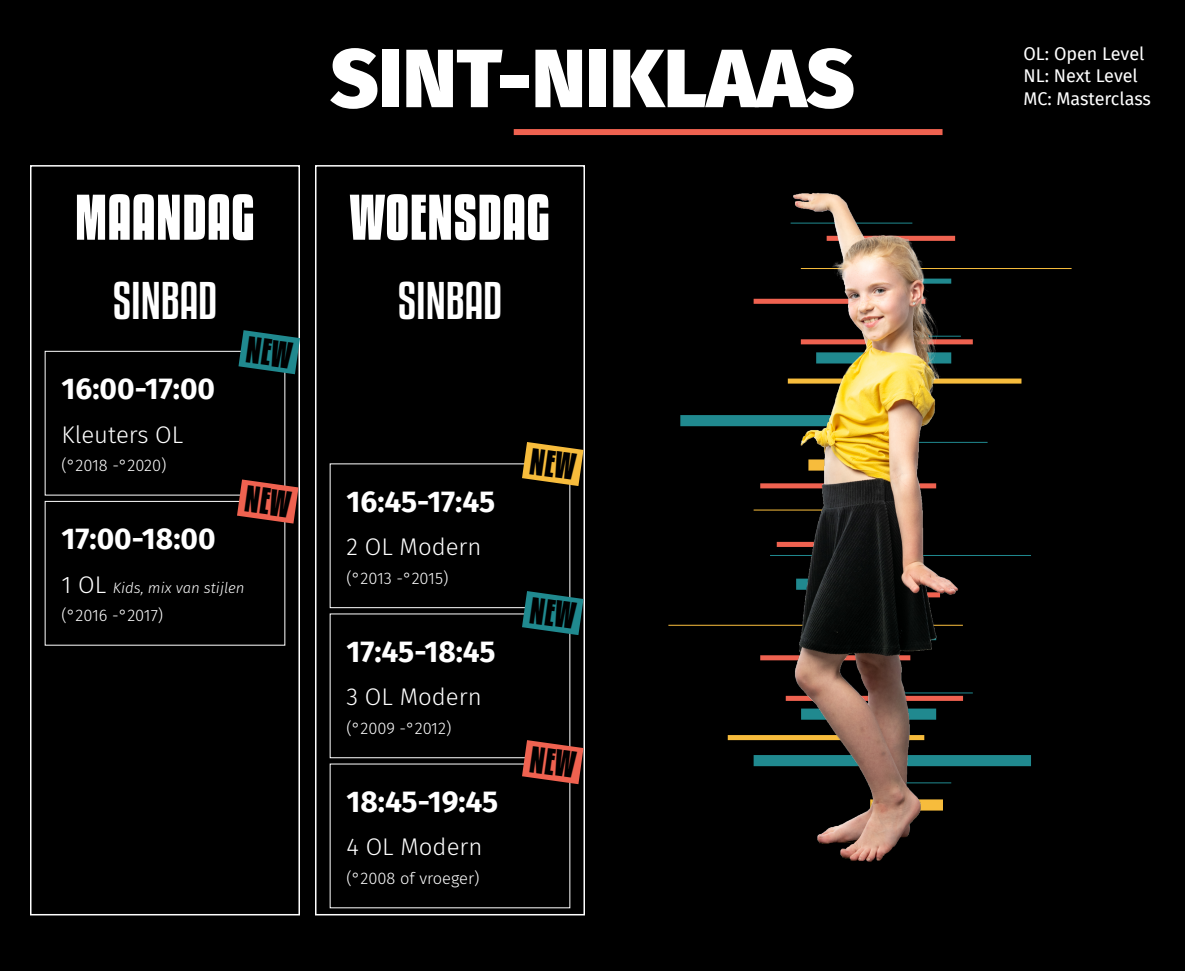
<style>
.page{position:relative;width:1185px;height:971px;background:#fff}
.page>*{position:absolute;margin:0;border:0;box-sizing:border-box;transform-origin:0 0}
.t1{font:900 82.5px "Fira Sans";color:#fff}
.t2{font:700 57px "Kenyan Coffee Rg";color:#fff}
.t3{font:46.5px "Kenyan Coffee Rg";color:#fff}
.t4{font:700 30px "Fira Sans";color:#fff}
.t5{font:300 24px "Fira Sans";color:#fff}
.t6{font:18px/22.5px "Fira Sans";letter-spacing:-.005em;color:#fff}
.t7{font:300 16.5px "Fira Sans";color:#fff}
.t8{font:italic 300 15px "Fira Sans";color:#fff}
.s1{font-style:normal;font-size:24px}
</style>
<div class="page">
<div style="left:0;top:0;width:1185px;height:970px;background:#000"></div>
<div style="left:680px;top:415px;width:197px;height:11px;background:#20898f"></div>
<div style="left:754px;top:755px;width:277px;height:11px;background:#20898f"></div>
<hr style="left:834px;top:442px;width:154px;height:1px;background:#20898f">
<hr style="left:770px;top:555px;width:261px;height:1px;background:#20898f">
<div style="left:788px;top:378px;width:233px;height:5px;background:#f7bc3c"></div>
<div style="left:728px;top:735px;width:196px;height:5px;background:#f7bc3c"></div>
<hr style="left:801px;top:268px;width:271px;height:1px;background:#f8bd3d">
<hr style="left:668px;top:624px;width:295px;height:1px;background:#f8bd3d">
<img style="left:745px;top:135px;width:241px;height:727px">
<div style="left:30px;top:165px;width:270px;height:750px;border:2px solid #fff"></div>
<div style="left:315px;top:165px;width:270px;height:750px;border:2px solid #fff"></div>
<div style="left:514px;top:129px;width:429px;height:6px;background:#ef6250"></div>
<div style="left:330px;top:464px;width:240px;height:144px;border:1px solid #fff"></div>
<div style="left:45px;top:351px;width:240px;height:144px;border:1px solid #fff"></div>
<svg style="left:238px;top:330px;width:62px;height:44px"></svg>
<svg style="left:237px;top:479px;width:62px;height:44px"></svg>
<svg style="left:522px;top:442px;width:62px;height:44px"></svg>
<svg style="left:522px;top:591px;width:62px;height:44px"></svg>
<svg style="left:522px;top:740px;width:62px;height:44px"></svg>
<h1 class="t1" style="left:330px;top:4px;width:526px">SINT-NIKLAAS</h1>
<h2 class="t2" style="left:75px;top:179px;width:182px">MAANDAG</h2>
<h2 class="t2" style="left:349px;top:179px;width:202px">WOENSDAG</h2>
<h3 class="t3" style="left:113px;top:269px;width:106px">SINBAD</h3>
<h3 class="t3" style="left:398px;top:269px;width:106px">SINBAD</h3>
<h3 class="t4" style="left:62px;top:363px;width:155px">16:00-17:00</h3>
<h3 class="t5" style="left:62px;top:417px;width:123px">Kleuters OL</h3>
<p class="t7" style="left:62px;top:454px;width:107px">(°2018 -°2020)</p>
<h3 class="t4" style="left:62px;top:513px;width:156px">17:00-18:00</h3>
<p class="t8" style="left:62px;top:577px;width:185px"><span class="s1">1 OL</span> Kids, mix van stijlen</p>
<p class="t7" style="left:62px;top:604px;width:103px">(°2016 -°2017)</p>
<h3 class="t4" style="left:347px;top:476px;width:150px">16:45-17:45</h3>
<h3 class="t5" style="left:347px;top:530px;width:136px">2 OL Modern</h3>
<p class="t7" style="left:347px;top:566px;width:103px">(°2013 -°2015)</p>
<h3 class="t4" style="left:347px;top:626px;width:150px">17:45-18:45</h3>
<h3 class="t5" style="left:347px;top:680px;width:137px">3 OL Modern</h3>
<p class="t7" style="left:347px;top:716px;width:106px">(°2009 -°2012)</p>
<h3 class="t4" style="left:347px;top:776px;width:153px">18:45-19:45</h3>
<h3 class="t5" style="left:347px;top:830px;width:137px">4 OL Modern</h3>
<p class="t7" style="left:347px;top:866px;width:134px">(°2008 of vroeger)</p>
<p class="t6" style="left:1024px;top:42px;width:129px">OL: Open Level<br>NL: Next Level<br>MC: Masterclass</p>
</div>
